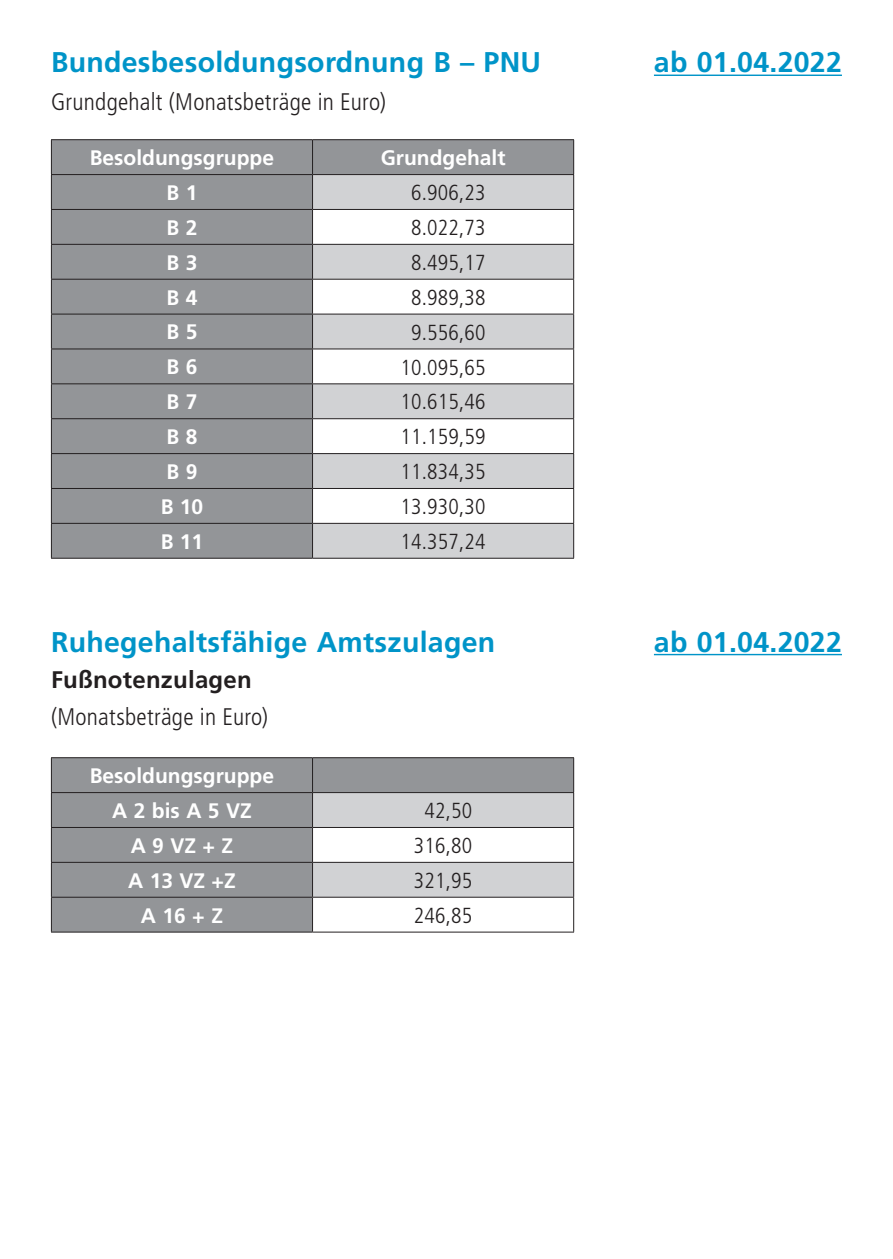
<style>
.page{position:relative;width:893px;height:1259px;background:#fff}
.page>*{position:absolute;margin:0;border:0;box-sizing:border-box;transform-origin:0 0}
.t1{font:700 28.5px "Frutiger LT Pro";letter-spacing:.01em;color:#0094c8}
.t2{font:300 condensed 24px "Frutiger LT Pro";letter-spacing:.01em;color:#231f20}
.t3{font:700 24px "Frutiger LT Pro";letter-spacing:.01em;color:#231f20}
.t4{font:300 condensed 21.6px "Frutiger LT Pro";letter-spacing:.01em;color:#231f20}
.t5{font:700 21px/34.8px "Frutiger LT Pro";color:#fff;text-align:center}
</style>
<div class="page">
<hr style="left:654px;top:75px;width:188px;height:1px;background:#0094c8">
<hr style="left:654px;top:654px;width:188px;height:1px;background:#0094c8">
<div style="left:52px;top:140px;width:521px;height:418px;background:#939598"></div>
<div style="left:313px;top:175px;width:260px;height:383px;background:#d1d2d4"></div>
<div style="left:313px;top:209px;width:261px;height:35px;background:#fff"></div>
<svg style="left:313px;top:280px;width:260px;height:243px"></svg>
<hr style="left:312px;top:140px;width:1px;height:34px;background:#231f20">
<hr style="left:312px;top:175px;width:1px;height:34px;background:#231f20">
<hr style="left:312px;top:210px;width:1px;height:34px;background:#231f20">
<hr style="left:312px;top:245px;width:1px;height:34px;background:#231f20">
<hr style="left:312px;top:279px;width:1px;height:35px;background:#231f20">
<hr style="left:312px;top:314px;width:1px;height:34px;background:#231f20">
<hr style="left:312px;top:349px;width:1px;height:34px;background:#231f20">
<hr style="left:312px;top:384px;width:1px;height:34px;background:#231f20">
<hr style="left:312px;top:419px;width:1px;height:34px;background:#231f20">
<hr style="left:312px;top:454px;width:1px;height:34px;background:#231f20">
<hr style="left:312px;top:489px;width:1px;height:34px;background:#231f20">
<hr style="left:312px;top:524px;width:1px;height:34px;background:#231f20">
<hr style="left:51px;top:139px;width:262px;height:1px;background:#231f20">
<hr style="left:51px;top:140px;width:1px;height:34px;background:#231f20">
<hr style="left:313px;top:139px;width:261px;height:1px;background:#231f20">
<hr style="left:573px;top:140px;width:1px;height:34px;background:#231f20">
<hr style="left:51px;top:174px;width:262px;height:1px;background:#231f20">
<hr style="left:51px;top:175px;width:1px;height:34px;background:#231f20">
<hr style="left:313px;top:174px;width:261px;height:1px;background:#231f20">
<hr style="left:573px;top:175px;width:1px;height:34px;background:#231f20">
<hr style="left:51px;top:209px;width:262px;height:1px;background:#231f20">
<hr style="left:51px;top:210px;width:1px;height:34px;background:#231f20">
<hr style="left:313px;top:209px;width:261px;height:1px;background:#231f20">
<hr style="left:573px;top:210px;width:1px;height:34px;background:#231f20">
<hr style="left:51px;top:244px;width:262px;height:1px;background:#231f20">
<hr style="left:51px;top:245px;width:1px;height:34px;background:#231f20">
<hr style="left:313px;top:244px;width:261px;height:1px;background:#231f20">
<hr style="left:573px;top:245px;width:1px;height:34px;background:#231f20">
<hr style="left:51px;top:279px;width:262px;height:1px;background:#231f20">
<hr style="left:51px;top:279px;width:1px;height:35px;background:#231f20">
<hr style="left:313px;top:279px;width:261px;height:1px;background:#231f20">
<hr style="left:573px;top:279px;width:1px;height:35px;background:#231f20">
<hr style="left:51px;top:313px;width:262px;height:1px;background:#231f20">
<hr style="left:51px;top:314px;width:1px;height:34px;background:#231f20">
<hr style="left:313px;top:313px;width:261px;height:1px;background:#231f20">
<hr style="left:573px;top:314px;width:1px;height:34px;background:#231f20">
<hr style="left:51px;top:348px;width:262px;height:1px;background:#231f20">
<hr style="left:51px;top:349px;width:1px;height:34px;background:#231f20">
<hr style="left:313px;top:348px;width:261px;height:1px;background:#231f20">
<hr style="left:573px;top:349px;width:1px;height:34px;background:#231f20">
<hr style="left:51px;top:383px;width:262px;height:1px;background:#231f20">
<hr style="left:51px;top:384px;width:1px;height:34px;background:#231f20">
<hr style="left:313px;top:383px;width:261px;height:1px;background:#231f20">
<hr style="left:573px;top:384px;width:1px;height:34px;background:#231f20">
<hr style="left:51px;top:418px;width:262px;height:1px;background:#231f20">
<hr style="left:51px;top:419px;width:1px;height:34px;background:#231f20">
<hr style="left:313px;top:418px;width:261px;height:1px;background:#231f20">
<hr style="left:573px;top:419px;width:1px;height:34px;background:#231f20">
<hr style="left:51px;top:453px;width:262px;height:1px;background:#231f20">
<hr style="left:51px;top:454px;width:1px;height:34px;background:#231f20">
<hr style="left:313px;top:453px;width:261px;height:1px;background:#231f20">
<hr style="left:573px;top:454px;width:1px;height:34px;background:#231f20">
<hr style="left:51px;top:488px;width:262px;height:1px;background:#231f20">
<hr style="left:51px;top:489px;width:1px;height:34px;background:#231f20">
<hr style="left:313px;top:488px;width:261px;height:1px;background:#231f20">
<hr style="left:573px;top:489px;width:1px;height:34px;background:#231f20">
<hr style="left:51px;top:523px;width:262px;height:1px;background:#231f20">
<hr style="left:51px;top:524px;width:1px;height:34px;background:#231f20">
<hr style="left:313px;top:523px;width:261px;height:1px;background:#231f20">
<hr style="left:573px;top:524px;width:1px;height:34px;background:#231f20">
<hr style="left:51px;top:558px;width:262px;height:1px;background:#231f20">
<hr style="left:313px;top:558px;width:261px;height:1px;background:#231f20">
<div style="left:52px;top:758px;width:521px;height:173px;background:#939598"></div>
<div style="left:313px;top:793px;width:260px;height:103px;background:#d1d2d4"></div>
<div style="left:313px;top:827px;width:261px;height:35px;background:#fff"></div>
<div style="left:313px;top:897px;width:261px;height:35px;background:#fff"></div>
<hr style="left:312px;top:758px;width:1px;height:34px;background:#231f20">
<hr style="left:312px;top:793px;width:1px;height:34px;background:#231f20">
<hr style="left:312px;top:828px;width:1px;height:34px;background:#231f20">
<hr style="left:312px;top:862px;width:1px;height:35px;background:#231f20">
<hr style="left:312px;top:897px;width:1px;height:34px;background:#231f20">
<hr style="left:51px;top:757px;width:262px;height:1px;background:#231f20">
<hr style="left:51px;top:758px;width:1px;height:34px;background:#231f20">
<hr style="left:313px;top:757px;width:261px;height:1px;background:#231f20">
<hr style="left:573px;top:758px;width:1px;height:34px;background:#231f20">
<hr style="left:51px;top:792px;width:262px;height:1px;background:#231f20">
<hr style="left:51px;top:793px;width:1px;height:34px;background:#231f20">
<hr style="left:313px;top:792px;width:261px;height:1px;background:#231f20">
<hr style="left:573px;top:793px;width:1px;height:34px;background:#231f20">
<hr style="left:51px;top:827px;width:262px;height:1px;background:#231f20">
<hr style="left:51px;top:828px;width:1px;height:34px;background:#231f20">
<hr style="left:313px;top:827px;width:261px;height:1px;background:#231f20">
<hr style="left:573px;top:828px;width:1px;height:34px;background:#231f20">
<hr style="left:51px;top:862px;width:262px;height:1px;background:#231f20">
<hr style="left:51px;top:862px;width:1px;height:35px;background:#231f20">
<hr style="left:313px;top:862px;width:261px;height:1px;background:#231f20">
<hr style="left:573px;top:862px;width:1px;height:35px;background:#231f20">
<hr style="left:51px;top:896px;width:262px;height:1px;background:#231f20">
<hr style="left:51px;top:897px;width:1px;height:34px;background:#231f20">
<hr style="left:313px;top:896px;width:261px;height:1px;background:#231f20">
<hr style="left:573px;top:897px;width:1px;height:34px;background:#231f20">
<hr style="left:51px;top:931px;width:262px;height:1px;background:#231f20">
<hr style="left:313px;top:931px;width:261px;height:1px;background:#231f20">
<h1 class="t1" style="left:51px;top:46px;width:492px">Bundesbesoldungsordnung B – PNU</h1>
<h1 class="t1" style="left:654px;top:46px;width:190px">ab 01.04.2022</h1>
<p class="t2" style="left:51px;top:88px;width:337px">Grundgehalt (Monatsbeträge in Euro)</p>
<p class="t5" style="left:90px;top:140px;width:186px">Besoldungsgruppe</p>
<p class="t5" style="left:381px;top:140px;width:126px">Grundgehalt</p>
<p class="t5" style="left:166px;top:175px;width:32px">B 1</p>
<p class="t4" style="left:411px;top:180px;width:76px">6.906,23</p>
<p class="t5" style="left:166px;top:210px;width:32px">B 2</p>
<p class="t4" style="left:411px;top:215px;width:76px">8.022,73</p>
<p class="t5" style="left:166px;top:245px;width:32px">B 3</p>
<p class="t4" style="left:411px;top:250px;width:76px">8.495,17</p>
<p class="t5" style="left:166px;top:280px;width:32px">B 4</p>
<p class="t4" style="left:411px;top:285px;width:76px">8.989,38</p>
<p class="t5" style="left:166px;top:315px;width:32px">B 5</p>
<p class="t4" style="left:411px;top:320px;width:76px">9.556,60</p>
<p class="t5" style="left:166px;top:350px;width:32px">B 6</p>
<p class="t4" style="left:400px;top:355px;width:87px">10.095,65</p>
<p class="t5" style="left:166px;top:384px;width:32px">B 7</p>
<p class="t4" style="left:400px;top:389px;width:87px">10.615,46</p>
<p class="t5" style="left:166px;top:419px;width:32px">B 8</p>
<p class="t4" style="left:400px;top:424px;width:87px">11.159,59</p>
<p class="t5" style="left:166px;top:454px;width:32px">B 9</p>
<p class="t4" style="left:400px;top:459px;width:87px">11.834,35</p>
<p class="t5" style="left:161px;top:489px;width:44px">B 10</p>
<p class="t4" style="left:400px;top:494px;width:87px">13.930,30</p>
<p class="t5" style="left:161px;top:524px;width:44px">B 11</p>
<p class="t4" style="left:400px;top:529px;width:87px">14.357,24</p>
<h1 class="t1" style="left:51px;top:625px;width:446px">Ruhegehaltsfähige Amtszulagen</h1>
<h1 class="t1" style="left:654px;top:625px;width:190px">ab 01.04.2022</h1>
<p class="t3" style="left:51px;top:665px;width:202px">Fußnotenzulagen</p>
<p class="t2" style="left:51px;top:703px;width:219px">(Monatsbeträge in Euro)</p>
<p class="t5" style="left:90px;top:758px;width:186px">Besoldungsgruppe<br>A 2 bis A 5 VZ</p>
<p class="t4" style="left:424px;top:798px;width:49px">42,50</p>
<p class="t5" style="left:131px;top:828px;width:104px">A 9 VZ + Z</p>
<p class="t4" style="left:414px;top:833px;width:60px">316,80</p>
<p class="t5" style="left:128px;top:863px;width:109px">A 13 VZ +Z</p>
<p class="t4" style="left:414px;top:868px;width:60px">321,95</p>
<p class="t5" style="left:141px;top:898px;width:84px">A 16 + Z</p>
<p class="t4" style="left:414px;top:903px;width:60px">246,85</p>
</div>
